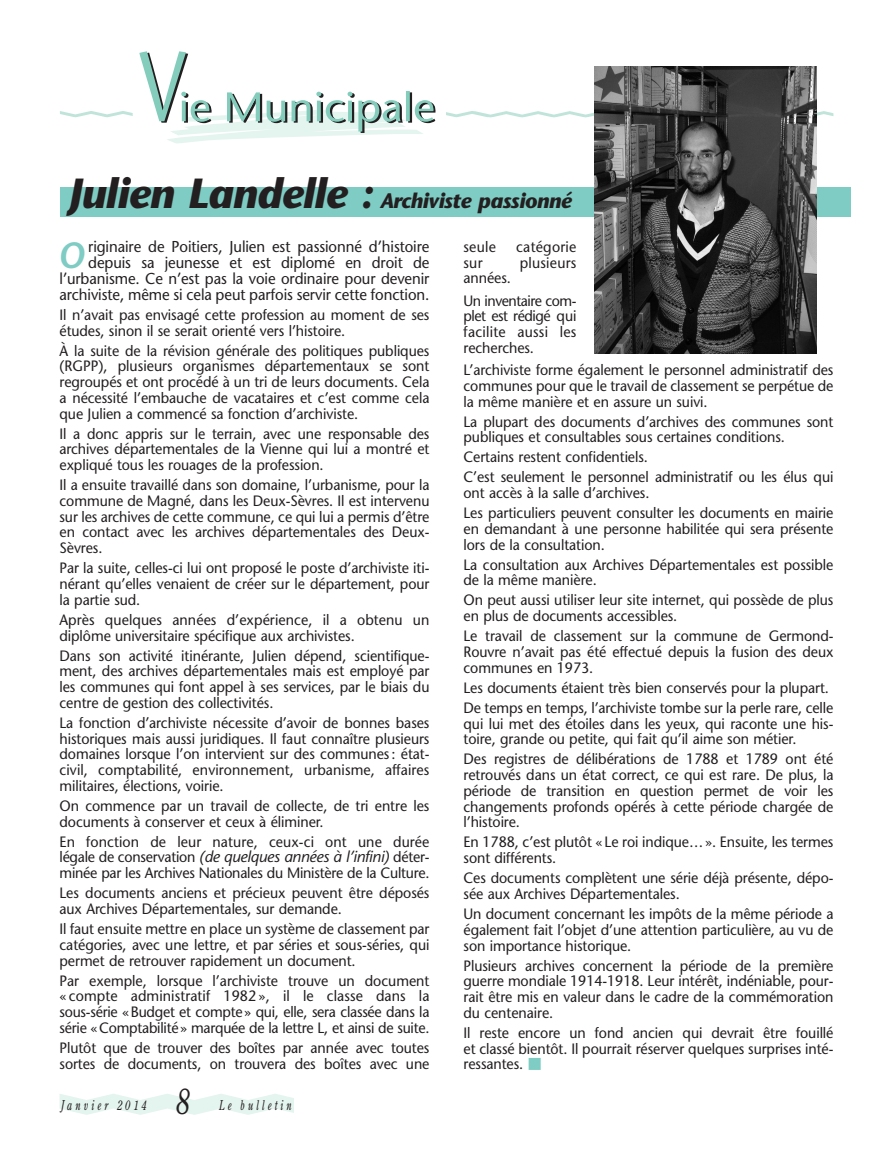
<style>
.page{position:relative;width:893px;height:1149px;background:#fff}
.page>*{position:absolute;margin:0;border:0;box-sizing:border-box;transform-origin:0 0}
.t1{font:italic 600 36.45px "Stone Sans";color:#7eccc3}
.t2{font:italic 36px "Century Old Style";color:#231f20;scale:.7 1}
.t3{font:italic 700 21px "Stone Sans";letter-spacing:-.02em;color:#231f20}
.t4{font:15.75px/15.8px "Stone Sans";letter-spacing:-.005em;color:#231f20;text-align:right;scale:.95 1}
.t5{font:italic 15.75px "Stone Sans";letter-spacing:-.015em;color:#231f20}
.t6{font:15px/15.8px "Stone Sans";letter-spacing:-.005em;color:#231f20;scale:.95 1}
.t7{font:15px/22.2px "Stone Sans";letter-spacing:-.035em;color:#231f20;scale:.95 1}
.t8{font:15px "Stone Sans";letter-spacing:.015em;color:#231f20;scale:.95 1}
.t9{font:italic 13.5px "Century Old Style";letter-spacing:.325em;color:#231f20;scale:.7 1}
.s1{font-size:42px}
.s2{font-style:normal;font-size:15px}
.s3{font-family:"Universal Newswith Comm Pi";color:#7eccc3}
</style>
<div class="page">
<svg style="left:60px;top:1094px;width:233px;height:20px"></svg>
<svg style="left:60px;top:51px;width:773px;height:93px"></svg>
<div style="left:60px;top:187px;width:790px;height:30px;background:#7eccc3"></div>
<img style="left:594px;top:66px;width:222px;height:288px">
<h3 class="t3" style="left:68px;top:192px;width:505px"><span class="s1">Julien Landelle :</span> Archiviste passionné</h3>
<p class="t4" style="left:60px;top:241px;width:391px">riginaire de Poitiers, Julien est passionné d’histoire depuis sa jeunesse et est diplomé en droit de l’urbanisme. Ce n’est pas la voie ordinaire pour devenir archiviste, même si cela peut parfois servir cette fonction.</p>
<p class="t6" style="left:60px;top:308px;width:391px">Il n’avait pas envisagé cette profession au moment de ses études, sinon il se serait orienté vers l’histoire.</p>
<p class="t6" style="left:60px;top:344px;width:391px;text-align:justify">À la suite de la révision générale des politiques publiques (RGPP), plusieurs organismes départementaux se sont regroupés et ont procédé à un tri de leurs documents. Cela a nécessité l’embauche de vacataires et c’est comme cela que Julien a commencé sa fonction d’archiviste.</p>
<p class="t6" style="left:60px;top:427px;width:391px;text-align:justify">Il a donc appris sur le terrain, avec une responsable des archives départementales de la Vienne qui lui a montré et expliqué tous les rouages de la profession.</p>
<p class="t6" style="left:60px;top:478px;width:391px;text-align:justify">Il a ensuite travaillé dans son domaine, l’urbanisme, pour la commune de Magné, dans les Deux-Sèvres. Il est intervenu sur les archives de cette commune, ce qui lui a permis d’être en contact avec les archives départementales des Deux-Sèvres.</p>
<p class="t6" style="left:60px;top:561px;width:391px;text-align:justify">Par la suite, celles-ci lui ont proposé le poste d’archiviste iti&shy;nérant qu’elles venaient de créer sur le département, pour la partie sud.</p>
<p class="t6" style="left:60px;top:613px;width:391px">Après quelques années d’expérience, il a obtenu un diplôme universitaire spécifique aux archivistes.</p>
<p class="t6" style="left:60px;top:648px;width:391px;text-align:justify">Dans son activité itinérante, Julien dépend, scientifique&shy;ment, des archives départementales mais est employé par les communes qui font appel à ses services, par le biais du centre de gestion des collectivités.</p>
<p class="t6" style="left:60px;top:716px;width:391px;text-align:justify">La fonction d’archiviste nécessite d’avoir de bonnes bases historiques mais aussi juridiques. Il faut connaître plusieurs domaines lorsque l’on intervient sur des communes: état&shy;civil, comptabilité, environnement, urbanisme, affaires militaires, élections, voirie.</p>
<p class="t6" style="left:60px;top:799px;width:391px">On commence par un travail de collecte, de tri entre les documents à conserver et ceux à éliminer.</p>
<p class="t6" style="left:60px;top:834px;width:391px">En fonction de leur nature, ceux-ci ont une durée</p>
<p class="t5" style="left:60px;top:850px;width:371px"><span class="s2">légale de conservation</span> (de quelques années à l’infini) <span class="s2">déter-</span></p>
<p class="t6" style="left:60px;top:864px;width:391px;line-height:20px">minée par les Archives Nationales du Ministère de la Culture.<br>Les documents anciens et précieux peuvent être déposés</p>
<p class="t6" style="left:60px;top:900px;width:391px;line-height:20px">aux Archives Départementales, sur demande.<br>Il faut ensuite mettre en place un système de classement par</p>
<p class="t6" style="left:60px;top:937px;width:391px">catégories, avec une lettre, et par séries et sous-séries, qui permet de retrouver rapidement un document.</p>
<p class="t6" style="left:60px;top:973px;width:391px;text-align:justify">Par exemple, lorsque l’archiviste trouve un document « compte administratif 1982 », il le classe dans la sous-série «Budget et compte» qui, elle, sera classée dans la série «Comptabilité» marquée de la lettre L, et ainsi de suite.</p>
<p class="t6" style="left:60px;top:1040px;width:391px">Plutôt que de trouver des boîtes par année avec toutes sortes de documents, on trouvera des boîtes avec une</p>
<h1 class="t1" style="left:57px;top:241px;width:28px">O</h1>
<p class="t9" style="left:61px;top:1096px;width:124px">Janvier 2014</p>
<h2 class="t2" style="left:176px;top:1080px;width:21px">8</h2>
<p class="t9" style="left:219px;top:1096px;width:105px">Le bulletin</p>
<p class="t6" style="left:463px;top:240px;width:36px">seule</p>
<p class="t8" style="left:516px;top:241px;width:65px">catégorie</p>
<p class="t6" style="left:463px;top:256px;width:22px">sur</p>
<p class="t8" style="left:520px;top:256px;width:61px">plusieurs</p>
<p class="t7" style="left:463px;top:268px;width:120px">années.<br>Un inventaire com-</p>
<p class="t6" style="left:463px;top:310px;width:120px;text-align:justify">plet est rédigé qui facilite aussi les recherches.</p>
<p class="t6" style="left:463px;top:363px;width:391px;text-align:justify">L’archiviste forme également le personnel administratif des communes pour que le travail de classement se perpétue de la même manière et en assure un suivi.</p>
<p class="t6" style="left:463px;top:415px;width:391px">La plupart des documents d’archives des communes sont publiques et consultables sous certaines conditions.</p>
<p class="t6" style="left:463px;top:448px;width:391px;line-height:20px">Certains restent confidentiels.<br>C’est seulement le personnel administratif ou les élus qui</p>
<p class="t6" style="left:463px;top:484px;width:391px;line-height:20px">ont accès à la salle d’archives.<br>Les particuliers peuvent consulter les documents en mairie</p>
<p class="t6" style="left:463px;top:522px;width:391px">en demandant à une personne habilitée qui sera présente lors de la consultation.</p>
<p class="t6" style="left:463px;top:558px;width:391px">La consultation aux Archives Départementales est possible de la même manière.</p>
<p class="t6" style="left:463px;top:593px;width:391px">On peut aussi utiliser leur site internet, qui possède de plus en plus de documents accessibles.</p>
<p class="t6" style="left:463px;top:629px;width:391px;text-align:justify">Le travail de classement sur la commune de Germond-Rouvre n’avait pas été effectué depuis la fusion des deux communes en 1973.</p>
<p class="t6" style="left:464px;top:679px;width:391px;line-height:20px">Les documents étaient très bien conservés pour la plupart.<br>De temps en temps, l’archiviste tombe sur la perle rare, celle</p>
<p class="t6" style="left:464px;top:716px;width:391px">qui lui met des étoiles dans les yeux, qui raconte une his&shy;toire, grande ou petite, qui fait qu’il aime son métier.</p>
<p class="t6" style="left:464px;top:752px;width:391px;text-align:justify">Des registres de délibérations de 1788 et 1789 ont été retrouvés dans un état correct, ce qui est rare. De plus, la période de transition en question permet de voir les changements profonds opérés à cette période chargée de l’histoire.</p>
<p class="t6" style="left:464px;top:835px;width:391px">En 1788, c’est plutôt « Le roi indique…». Ensuite, les termes sont différents.</p>
<p class="t6" style="left:464px;top:871px;width:391px">Ces documents complètent une série déjà présente, dépo&shy;sée aux Archives Départementales.</p>
<p class="t6" style="left:464px;top:907px;width:391px;text-align:justify">Un document concernant les impôts de la même période a également fait l’objet d’une attention particulière, au vu de son importance historique.</p>
<p class="t6" style="left:464px;top:958px;width:391px;text-align:justify">Plusieurs archives concernent la période de la première guerre mondiale 1914-1918. Leur intérêt, indéniable, pour&shy;rait être mis en valeur dans le cadre de la commémoration du centenaire.</p>
<p class="t6" style="left:464px;top:1025px;width:391px;text-align:justify">Il reste encore un fond ancien qui devrait être fouillé et classé bientôt. Il pourrait réserver quelques surprises inté&shy;ressantes. <span class="s3">-</span></p>
</div>
